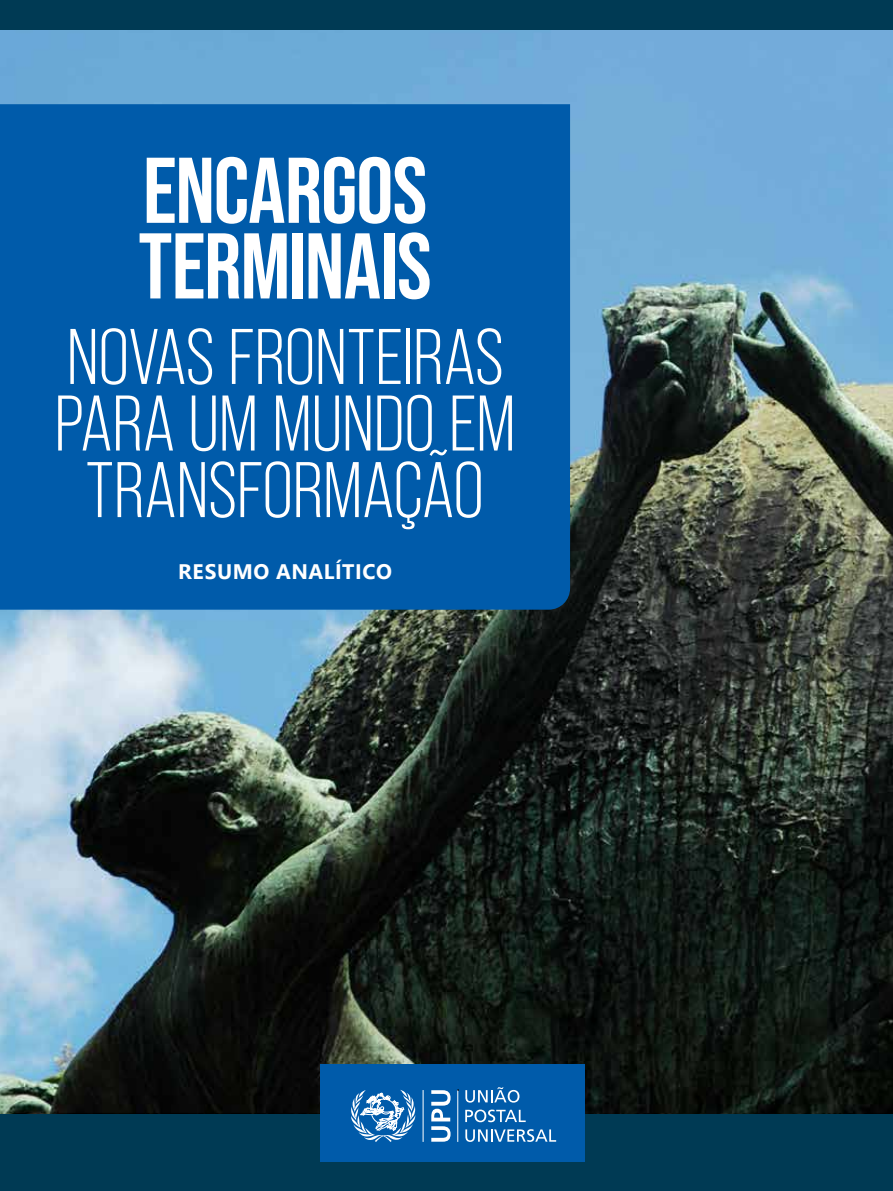
<style>
.page{position:relative;width:893px;height:1191px;background:#fff}
.page>*{position:absolute;margin:0;border:0;box-sizing:border-box;transform-origin:0 0}
.t1{font:700 93px/75.6px "Bebas Neue Pro";letter-spacing:-.01em;color:#fff}
.t2{font:78.6px/66.6px "Bebas Neue Pro";letter-spacing:-.01em;color:#fff;text-align:center}
.t3{font:700 21px "Segoe UI";letter-spacing:.03em;color:#fff}
</style>
<div class="page">
<div style="left:0;top:1113px;width:893px;height:78px;background:#003a54"></div>
<img style="left:0;top:30px;width:893px;height:1083px">
<div style="left:320px;top:1064px;width:264px;height:98px;background:#005baa"></div>
<svg style="left:465px;top:1087px;width:54px;height:15px"></svg>
<svg style="left:465px;top:1109px;width:61px;height:13px"></svg>
<svg style="left:465px;top:1129px;width:91px;height:12px"></svg>
<hr style="left:423px;top:1090px;width:1px;height:51px;background:#fff">
<hr style="left:457px;top:1090px;width:1px;height:51px;background:#fff">
<svg style="left:351px;top:1089px;width:64px;height:53px"></svg>
<svg style="left:431px;top:1090px;width:20px;height:51px"></svg>
<div style="left:0;top:0;width:893px;height:30px;background:#003a54"></div>
<div style="left:0;top:104px;width:570px;height:505px;background:#005baa"></div>
<p class="t1" style="left:138px;top:152px;width:295px">ENCARGOS<br>TERMINAIS</p>
<p class="t2" style="left:54px;top:323px;width:464px">NOVAS FRONTEIRAS<br>PARA UM MUNDO EM<br>TRANSFORMAÇÃO</p>
<p class="t3" style="left:178px;top:552px;width:215px">RESUMO ANALÍTICO</p>
</div>
